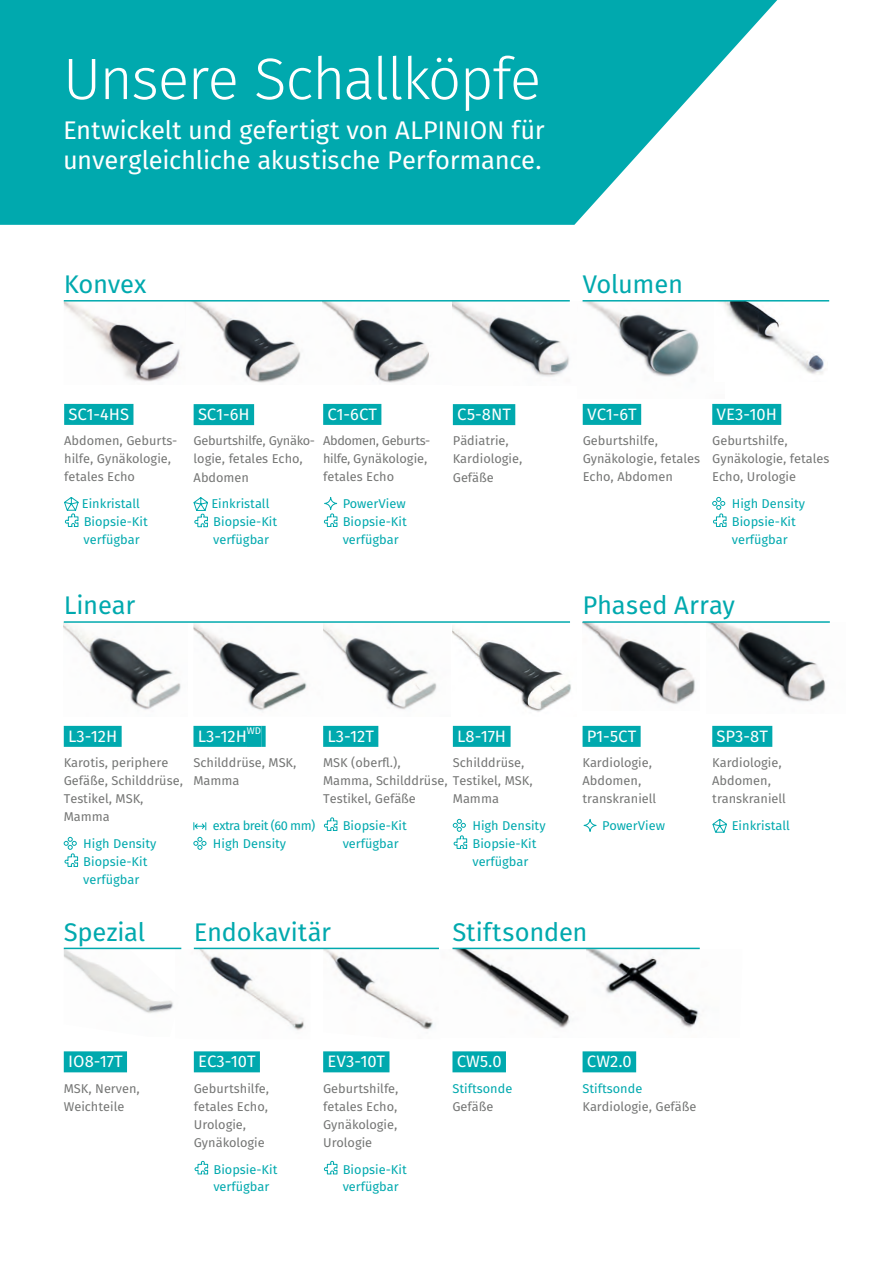
<style>
.page{position:relative;width:893px;height:1263px;background:#fff}
.page>*{position:absolute;margin:0;border:0;box-sizing:border-box;transform-origin:0 0}
.t1{font:58.5px "Fira Sans OT Light";letter-spacing:-.025em;color:#fff}
.t2{font:25.5px/30px "Fira Sans OT";letter-spacing:-.01em;color:#fff}
.t3{font:25.5px "Fira Sans OT";letter-spacing:-.01em;color:#00a9ae}
.t4{font:16.5px "Fira Sans OT";color:#fff}
.t5{font:12.75px/18px "Fira Sans OT";color:#757675}
.t6{font:12.75px/18px "Fira Sans OT";color:#00a9ae}
.t7{font:12.75px/18px "Fira Sans OT";letter-spacing:-.04em;color:#00a9ae}
.t8{font:9.6px "Fira Sans OT";color:#fff}
</style>
<div class="page">
<img style="left:179px;top:949px;width:131px;height:81px">
<img style="left:323px;top:949px;width:247px;height:81px">
<img style="left:570px;top:949px;width:130px;height:79px">
<img style="left:64px;top:949px;width:115px;height:64px">
<img style="left:193px;top:623px;width:114px;height:88px">
<img style="left:64px;top:623px;width:117px;height:87px">
<img style="left:323px;top:623px;width:114px;height:87px">
<img style="left:322px;top:302px;width:248px;height:81px">
<img style="left:192px;top:302px;width:109px;height:81px">
<img style="left:64px;top:302px;width:116px;height:80px">
<img style="left:584px;top:302px;width:115px;height:75px">
<img style="left:707px;top:623px;width:119px;height:79px">
<img style="left:583px;top:623px;width:112px;height:82px">
<img style="left:723px;top:302px;width:101px;height:72px">
<div style="left:64px;top:1051px;width:63px;height:21px;background:#00a9ae"></div>
<img style="left:453px;top:628px;width:118px;height:84px">
<svg style="left:0;top:0;width:777px;height:225px;background:#21b4b8"></svg>
<div style="left:323px;top:404px;width:58px;height:21px;background:#00a9ae"></div>
<div style="left:324px;top:497px;width:13px;height:13px;border:1px solid #00a9ae;border-radius:6px"></div>
<svg style="left:323px;top:513px;width:15px;height:14px"></svg>
<div style="left:64px;top:404px;width:69px;height:21px;background:#00a9ae"></div>
<svg style="left:64px;top:497px;width:15px;height:30px"></svg>
<div style="left:453px;top:404px;width:62px;height:21px;background:#00a9ae"></div>
<div style="left:194px;top:404px;width:60px;height:21px;background:#00a9ae"></div>
<svg style="left:193px;top:497px;width:15px;height:30px"></svg>
<hr style="left:64px;top:300px;width:506px;height:2px;background:#00a9ae">
<hr style="left:583px;top:300px;width:246px;height:2px;background:#00a9ae">
<div style="left:583px;top:404px;width:58px;height:21px;background:#00a9ae"></div>
<div style="left:583px;top:726px;width:58px;height:21px;background:#00a9ae"></div>
<div style="left:584px;top:819px;width:12px;height:13px;border:1px solid #00a9ae;border-radius:6px"></div>
<div style="left:712px;top:726px;width:60px;height:21px;background:#00a9ae"></div>
<svg style="left:712px;top:819px;width:15px;height:14px"></svg>
<hr style="left:583px;top:621px;width:247px;height:2px;background:#00a9ae">
<div style="left:64px;top:726px;width:58px;height:21px;background:#00a9ae"></div>
<svg style="left:64px;top:837px;width:14px;height:30px"></svg>
<div style="left:193px;top:726px;width:54px;height:21px;background:#00a9ae"></div>
<div style="left:247px;top:726px;width:14px;height:21px;background:#00a9ae"></div>
<div style="left:261px;top:726px;width:5px;height:21px;background:#00a9ae"></div>
<svg style="left:193px;top:822px;width:14px;height:8px"></svg>
<svg style="left:193px;top:837px;width:13px;height:13px"></svg>
<div style="left:323px;top:726px;width:55px;height:21px;background:#00a9ae"></div>
<svg style="left:323px;top:817px;width:15px;height:14px"></svg>
<hr style="left:64px;top:621px;width:506px;height:2px;background:#00a9ae">
<div style="left:194px;top:1051px;width:66px;height:21px;background:#00a9ae"></div>
<svg style="left:194px;top:1160px;width:14px;height:15px"></svg>
<div style="left:323px;top:1051px;width:66px;height:21px;background:#00a9ae"></div>
<svg style="left:323px;top:1160px;width:15px;height:15px"></svg>
<hr style="left:194px;top:948px;width:245px;height:1px;background:#00a9ae">
<hr style="left:64px;top:948px;width:117px;height:1px;background:#00a9ae">
<div style="left:452px;top:1051px;width:54px;height:21px;background:#00a9ae"></div>
<div style="left:583px;top:1051px;width:53px;height:21px;background:#00a9ae"></div>
<hr style="left:452px;top:948px;width:248px;height:1px;background:#00a9ae">
<div style="left:712px;top:404px;width:69px;height:21px;background:#00a9ae"></div>
<svg style="left:712px;top:497px;width:15px;height:30px"></svg>
<div style="left:453px;top:726px;width:58px;height:21px;background:#00a9ae"></div>
<svg style="left:453px;top:819px;width:14px;height:30px"></svg>
<h1 class="t1" style="left:63px;top:38px;width:480px">Unsere Schallköpfe</h1>
<h2 class="t2" style="left:63px;top:117px;width:483px">Entwickelt und gefertigt von ALPINION für unvergleichliche akustische Performance.</h2>
<h2 class="t3" style="left:64px;top:266px;width:84px">Konvex</h2>
<h2 class="t3" style="left:583px;top:266px;width:102px">Volumen</h2>
<p class="t4" style="left:69px;top:402px;width:62px">SC1-4HS</p>
<p class="t5" style="left:64px;top:433px;width:115px">Abdomen, Geburts&shy;hilfe, Gynäkologie, fetales Echo</p>
<p class="t6" style="left:82px;top:496px;width:67px">Einkristall<br>Biopsie-Kit verfügbar</p>
<p class="t4" style="left:198px;top:403px;width:53px">SC1-6H</p>
<p class="t5" style="left:194px;top:433px;width:121px">Geburtshilfe, Gynäko&shy;logie, fetales Echo,<br>Abdomen</p>
<p class="t6" style="left:211px;top:496px;width:67px">Einkristall<br>Biopsie-Kit verfügbar</p>
<p class="t4" style="left:328px;top:402px;width:51px">C1-6CT</p>
<p class="t5" style="left:323px;top:433px;width:109px">Abdomen, Geburts&shy;hilfe, Gynäkologie, fetales Echo</p>
<p class="t6" style="left:343px;top:495px;width:66px;text-align:justify">PowerView Biopsie-Kit verfügbar</p>
<p class="t4" style="left:457px;top:403px;width:55px">C5-8NT</p>
<p class="t5" style="left:453px;top:433px;width:71px">Pädiatrie,<br>Kardiologie,<br>Gefäße</p>
<p class="t4" style="left:587px;top:402px;width:51px">VC1-6T</p>
<p class="t5" style="left:583px;top:433px;width:119px">Geburtshilfe,<br>Gynäkologie, fetales<br>Echo, Abdomen</p>
<p class="t4" style="left:717px;top:402px;width:62px">VE3-10H</p>
<p class="t5" style="left:712px;top:433px;width:119px">Geburtshilfe,<br>Gynäkologie, fetales<br>Echo, Urologie</p>
<p class="t6" style="left:732px;top:495px;width:75px">High Density<br>Biopsie-Kit verfügbar</p>
<h2 class="t3" style="left:64px;top:587px;width:73px">Linear</h2>
<h2 class="t3" style="left:583px;top:587px;width:154px">Phased Array</h2>
<p class="t4" style="left:68px;top:724px;width:51px">L3-12H</p>
<p class="t5" style="left:64px;top:755px;width:121px">Karotis, periphere<br>Gefäße, Schilddrüse,<br>Testikel, MSK,<br>Mamma</p>
<p class="t6" style="left:83px;top:835px;width:75px">High Density<br>Biopsie-Kit verfügbar</p>
<p class="t4" style="left:198px;top:724px;width:51px">L3-12H</p>
<p class="t8" style="left:247px;top:724px;width:16px">WD</p>
<p class="t5" style="left:193px;top:755px;width:105px">Schilddrüse, MSK,<br>Mamma</p>
<p class="t7" style="left:213px;top:817px;width:104px">extra breit (60 mm)<br>High Density</p>
<p class="t4" style="left:328px;top:724px;width:48px">L3-12T</p>
<p class="t5" style="left:323px;top:755px;width:211px">MSK (oberfl.),<br>Mamma, Schilddrüse, Testikel, MSK,<br>Testikel, Gefäße</p>
<p class="t6" style="left:343px;top:818px;width:66px">Biopsie-Kit verfügbar</p>
<p class="t4" style="left:457px;top:724px;width:50px">L8-17H</p>
<p class="t5" style="left:453px;top:755px;width:73px">Schilddrüse,</p>
<p class="t5" style="left:453px;top:791px;width:48px">Mamma</p>
<p class="t6" style="left:472px;top:817px;width:75px">High Density<br>Biopsie-Kit verfügbar</p>
<p class="t4" style="left:587px;top:724px;width:51px">P1-5CT</p>
<p class="t5" style="left:583px;top:755px;width:75px">Kardiologie,<br>Abdomen, transkraniell</p>
<p class="t6" style="left:602px;top:817px;width:65px">PowerView</p>
<p class="t4" style="left:717px;top:724px;width:53px">SP3-8T</p>
<p class="t5" style="left:712px;top:755px;width:75px">Kardiologie,<br>Abdomen, transkraniell</p>
<p class="t6" style="left:732px;top:818px;width:60px">Einkristall</p>
<h2 class="t3" style="left:64px;top:914px;width:83px">Spezial</h2>
<h2 class="t3" style="left:194px;top:914px;width:139px">Endokavitär</h2>
<p class="t4" style="left:68px;top:1050px;width:56px">IO8-17T</p>
<p class="t5" style="left:64px;top:1080px;width:78px">MSK, Nerven,<br>Weichteile</p>
<p class="t4" style="left:198px;top:1050px;width:59px">EC3-10T</p>
<p class="t5" style="left:194px;top:1080px;width:77px">Geburtshilfe, fetales Echo,<br>Urologie,<br>Gynäkologie</p>
<p class="t6" style="left:213px;top:1161px;width:66px">Biopsie-Kit verfügbar</p>
<p class="t4" style="left:328px;top:1050px;width:59px">EV3-10T</p>
<p class="t5" style="left:323px;top:1080px;width:77px;text-align:justify">Geburtshilfe, fetales Echo, Gynäkologie, Urologie</p>
<p class="t6" style="left:343px;top:1161px;width:66px">Biopsie-Kit verfügbar</p>
<h2 class="t3" style="left:452px;top:914px;width:137px">Stiftsonden</h2>
<p class="t4" style="left:457px;top:1050px;width:46px">CW5.0</p>
<p class="t6" style="left:452px;top:1080px;width:61px">Stiftsonde</p>
<p class="t5" style="left:452px;top:1098px;width:42px">Gefäße</p>
<p class="t4" style="left:587px;top:1050px;width:46px">CW2.0</p>
<p class="t6" style="left:583px;top:1080px;width:61px">Stiftsonde</p>
<p class="t5" style="left:583px;top:1098px;width:115px">Kardiologie, Gefäße</p>
</div>
